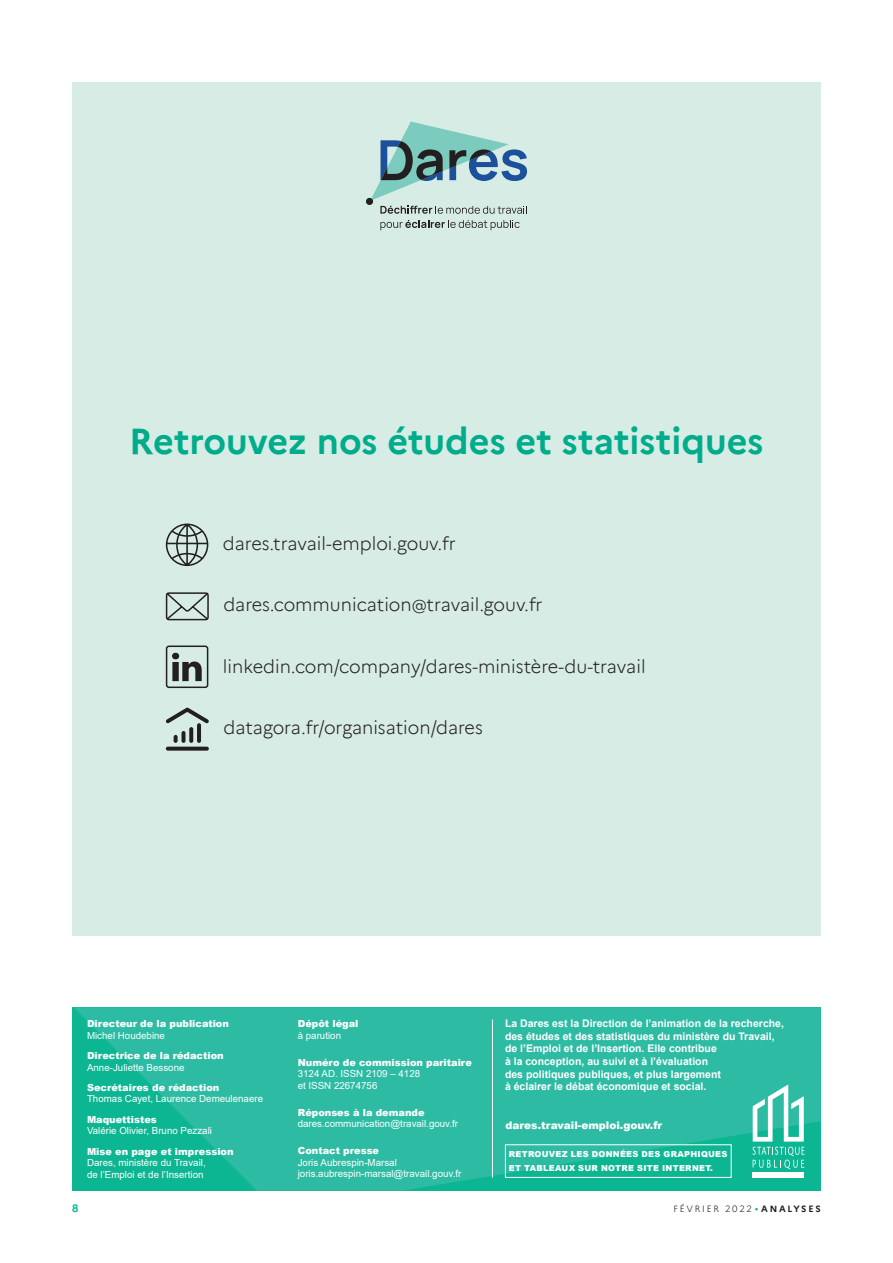
<style>
.page{position:relative;width:893px;height:1263px;background:#fff}
.page>*{position:absolute;margin:0;border:0;box-sizing:border-box;transform-origin:0 0}
.t1{font:700 36px "Marianne";color:#00ac8b}
.t2{font:300 18px "Marianne";color:#231f20}
.t3{font:700 10.5px/12.6px "Arial";color:#fff}
.t4{font:900 10.5px "Arial";color:#fff}
.t5{font:700 10.5px "Marianne";color:#0cb693}
.t6{font:9.75px/11.7px "Arial";color:#fff}
.t7{font:900 9.75px "Arial";color:#fff}
.t8{font:300 9px "Marianne";letter-spacing:.2em;color:#231f20}
.t9{font:900 8.25px/13.5px "Arial";letter-spacing:.035em;color:#fff}
.s1{font-family:"Manrope";font-weight:700;color:#0cb693}
.s2{font-weight:700}
</style>
<div class="page">
<svg style="left:73px;top:1007px;width:748px;height:184px;background:#25ba9f"></svg>
<hr style="left:492px;top:1019px;width:1px;height:158px;background:#fff">
<div style="left:505px;top:1144px;width:226px;height:34px;border:1px solid #fff"></div>
<div style="left:753px;top:1172px;width:51px;height:6px;background:#fff"></div>
<svg style="left:752px;top:1084px;width:53px;height:85px"></svg>
<div style="left:72px;top:82px;width:749px;height:853px;background:#d6ece4"></div>
<svg style="left:166px;top:523px;width:42px;height:43px"></svg>
<svg style="left:165px;top:592px;width:44px;height:29px"></svg>
<div style="left:166px;top:645px;width:42px;height:43px;border:2px solid #231f20;border-radius:2px"></div>
<svg style="left:172px;top:653px;width:30px;height:28px"></svg>
<hr style="left:197px;top:723px;width:4px;height:20px;background:#231f20;border-radius:2px">
<svg style="left:166px;top:707px;width:43px;height:16px"></svg>
<svg style="left:189px;top:727px;width:4px;height:16px"></svg>
<svg style="left:174px;top:735px;width:4px;height:8px"></svg>
<svg style="left:181px;top:731px;width:4px;height:12px"></svg>
<svg style="left:166px;top:747px;width:43px;height:4px"></svg>
<div style="left:366px;top:198px;width:7px;height:7px;background:#231f20;border-radius:50%"></div>
<svg style="left:380px;top:220px;width:140px;height:10px"></svg>
<svg style="left:370px;top:122px;width:157px;height:92px"></svg>
<h1 class="t1" style="left:129px;top:414px;width:636px">Retrouvez nos études et statistiques</h1>
<h2 class="t2" style="left:223px;top:530px;width:234px">dares.travail-emploi.gouv.fr</h2>
<h2 class="t2" style="left:223px;top:591px;width:321px">dares.communication@travail.gouv.fr</h2>
<h2 class="t2" style="left:223px;top:653px;width:424px">linkedin.com/company/dares-ministère-du-travail</h2>
<h2 class="t2" style="left:223px;top:714px;width:261px">datagora.fr/organisation/dares</h2>
<p class="t7" style="left:87px;top:1016px;width:143px">Directeur de la publication</p>
<p class="t6" style="left:87px;top:1029px;width:80px">Michel Houdebine</p>
<p class="t7" style="left:87px;top:1048px;width:138px">Directrice de la rédaction</p>
<p class="t6" style="left:87px;top:1061px;width:99px">Anne-Juliette Bessone</p>
<p class="t7" style="left:87px;top:1080px;width:134px">Secrétaires de rédaction</p>
<p class="t6" style="left:87px;top:1093px;width:178px">Thomas Cayet, Laurence Demeulenaere</p>
<p class="t7" style="left:87px;top:1112px;width:71px">Maquettistes</p>
<p class="t6" style="left:87px;top:1125px;width:126px">Valérie Olivier, Bruno Pezzali</p>
<p class="t7" style="left:87px;top:1144px;width:148px">Mise en page et impression</p>
<p class="t6" style="left:87px;top:1157px;width:120px">Dares, ministère du Travail, de l’Emploi et de l’Insertion</p>
<p class="t7" style="left:298px;top:1017px;width:62px">Dépôt légal</p>
<p class="t6" style="left:298px;top:1030px;width:45px">à parution</p>
<p class="t7" style="left:298px;top:1055px;width:176px">Numéro de commission paritaire</p>
<p class="t6" style="left:298px;top:1068px;width:124px">3124 AD. ISSN 2109 – 4128 et ISSN 22674756</p>
<p class="t7" style="left:298px;top:1105px;width:128px">Réponses à la demande</p>
<p class="t6" style="left:298px;top:1118px;width:162px">dares.communication@travail.gouv.fr</p>
<p class="t7" style="left:298px;top:1143px;width:83px">Contact presse</p>
<p class="t6" style="left:298px;top:1156px;width:165px">Joris Aubrespin-Marsal joris.aubrespin-marsal@travail.gouv.fr</p>
<p class="t3" style="left:505px;top:1017px;width:280px">La Dares est la Direction de l’animation de la recherche, des études et des statistiques du ministère du Travail, de l’Emploi et de l’Insertion. Elle contribue<br>à la conception, au suivi et à l’évaluation<br>des politiques publiques, et plus largement<br>à éclairer le débat économique et social.</p>
<p class="t4" style="left:505px;top:1117px;width:158px">dares.travail-emploi.gouv.fr</p>
<p class="t9" style="left:509px;top:1147px;width:220px">RETROUVEZ LES DONNÉES DES GRAPHIQUES<br>ET TABLEAUX SUR NOTRE SITE INTERNET.</p>
<p class="t5" style="left:72px;top:1200px;width:8px">8</p>
<p class="t8" style="left:673px;top:1202px;width:149px">FÉVRIER 2022<span class="s1">•</span><span class="s2">ANALYSES</span></p>
</div>
